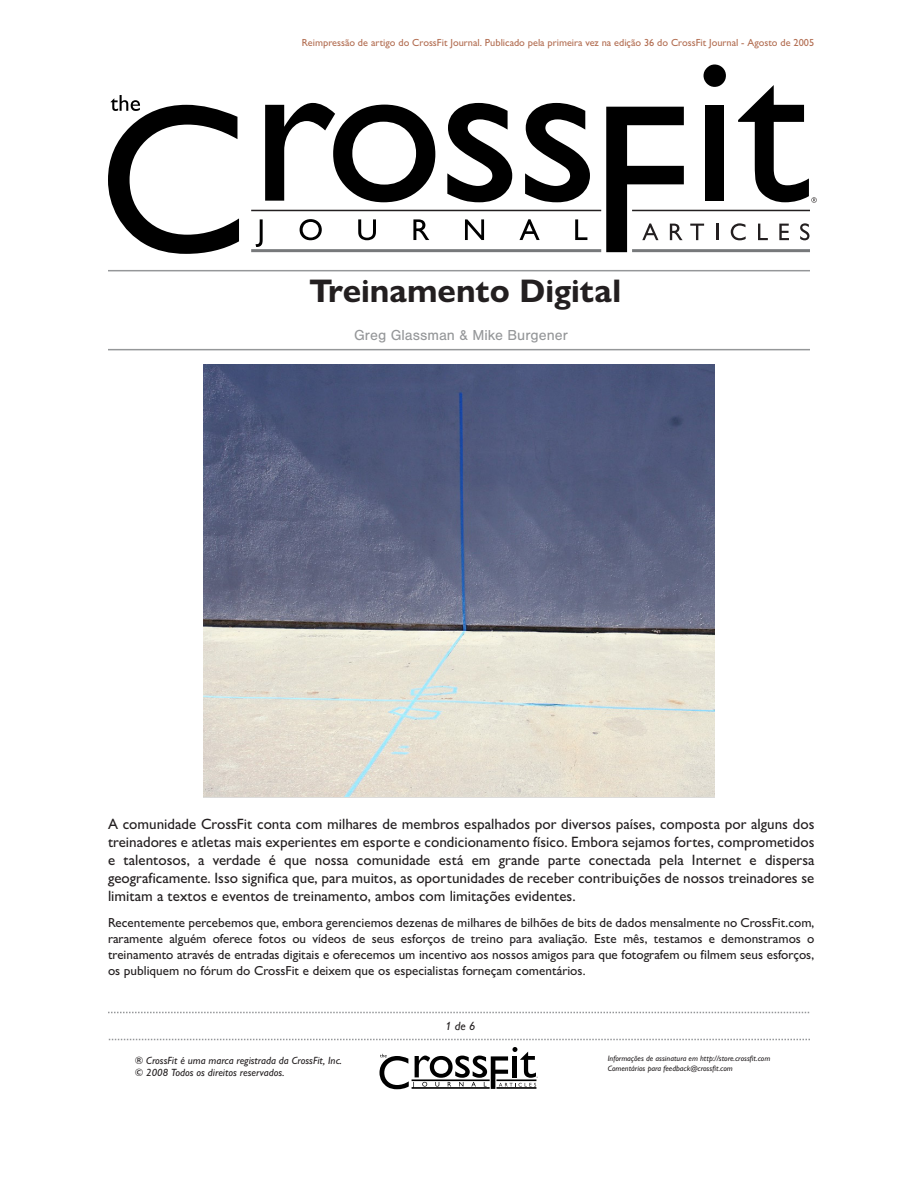
<style>
.page{position:relative;width:918px;height:1188px;background:#fff}
.page>*{position:absolute;margin:0;border:0;box-sizing:border-box;transform-origin:0 0}
.t1{font:700 32.85px "Gill Sans Nova";color:#231f20}
.t2{font:500 15px/18px "Gill Sans Nova";color:#231f20;text-align:justify}
.t3{font:15px "Nimbus San";color:#959799}
.t4{font:500 13.2px/15.8px "Gill Sans Nova";color:#231f20;text-align:justify}
.t5{font:italic 500 12px "Gill Sans Nova";color:#231f20}
.t6{font:italic 500 10.5px/12.6px "Gill Sans Nova";color:#231f20}
.t7{font:500 10.35px "Gill Sans Nova";color:#b26d51}
.t8{font:italic 500 7.8px/9.4px "Gill Sans Nova";color:#231f20}
</style>
<div class="page">
<svg style="left:265px;top:103px;width:170px;height:99px"></svg>
<svg style="left:447px;top:103px;width:65px;height:99px"></svg>
<svg style="left:525px;top:103px;width:65px;height:99px"></svg>
<svg style="left:108px;top:95px;width:131px;height:159px"></svg>
<svg style="left:256px;top:219px;width:7px;height:28px"></svg>
<svg style="left:300px;top:219px;width:22px;height:21px"></svg>
<svg style="left:358px;top:219px;width:18px;height:21px"></svg>
<svg style="left:413px;top:219px;width:16px;height:21px"></svg>
<svg style="left:465px;top:219px;width:19px;height:21px"></svg>
<svg style="left:520px;top:219px;width:20px;height:21px"></svg>
<svg style="left:575px;top:219px;width:12px;height:21px"></svg>
<svg style="left:704px;top:64px;width:22px;height:23px"></svg>
<div style="left:705px;top:105px;width:19px;height:96px;background:#000"></div>
<svg style="left:606px;top:107px;width:78px;height:145px"></svg>
<svg style="left:690px;top:224px;width:14px;height:16px"></svg>
<svg style="left:716px;top:224px;width:2px;height:16px"></svg>
<svg style="left:731px;top:223px;width:15px;height:17px"></svg>
<svg style="left:758px;top:224px;width:10px;height:16px"></svg>
<svg style="left:779px;top:224px;width:10px;height:16px"></svg>
<svg style="left:800px;top:223px;width:9px;height:17px"></svg>
<svg style="left:738px;top:85px;width:79px;height:118px"></svg>
<hr style="left:251px;top:210px;width:350px;height:1px;background:#231f20">
<hr style="left:632px;top:210px;width:178px;height:1px;background:#231f20">
<hr style="left:251px;top:249px;width:350px;height:3px;background:#77797b">
<hr style="left:632px;top:249px;width:178px;height:3px;background:#77797b">
<svg style="left:380px;top:1047px;width:158px;height:42px"></svg>
<svg style="left:108px;top:1012px;width:702px;height:1px"></svg>
<svg style="left:108px;top:1039px;width:702px;height:1px"></svg>
<hr style="left:108px;top:270px;width:702px;height:1px;background:#959799">
<hr style="left:108px;top:349px;width:702px;height:1px;background:#959799">
<img style="left:204px;top:364px;width:510px;height:434px">
<p class="t7" style="left:302px;top:36px;width:514px">Reimpressão de artigo do CrossFit Journal. Publicado pela primeira vez na edição 36 do CrossFit Journal - Agosto de 2005</p>
<h1 class="t1" style="left:310px;top:270px;width:313px">Treinamento Digital</h1>
<p class="t3" style="left:354px;top:327px;width:215px">Greg Glassman &amp; Mike Burgener</p>
<p class="t2" style="left:108px;top:814px;width:708px">A comunidade CrossFit conta com milhares de membros espalhados por diversos países, composta por alguns dos treinadores e atletas mais experientes em esporte e condicionamento físico. Embora sejamos fortes, comprometidos e talentosos, a verdade é que nossa comunidade está em grande parte conectada pela Internet e dispersa geograficamente. Isso significa que, para muitos, as oportunidades de receber contribuições de nossos treinadores se limitam a textos e eventos de treinamento, ambos com limitações evidentes.</p>
<p class="t4" style="left:108px;top:915px;width:708px">Recentemente percebemos que, embora gerenciemos dezenas de milhares de bilhões de bits de dados mensalmente no CrossFit.com, raramente alguém oferece fotos ou vídeos de seus esforços de treino para avaliação. Este mês, testamos e demonstramos o treinamento através de entradas digitais e oferecemos um incentivo aos nossos amigos para que fotografem ou filmem seus esforços, os publiquem no fórum do CrossFit e deixem que os especialistas forneçam comentários.</p>
<p class="t5" style="left:445px;top:1019px;width:32px">1 de 6</p>
<p class="t6" style="left:135px;top:1054px;width:208px">® CrossFit é uma marca registrada da CrossFit, Inc. © 2008 Todos os direitos reservados.</p>
<p class="t8" style="left:608px;top:1054px;width:164px">Informações de assinatura em http://store.crossfit.com<br>Comentários para feedback@crossfit.com</p>
</div>
